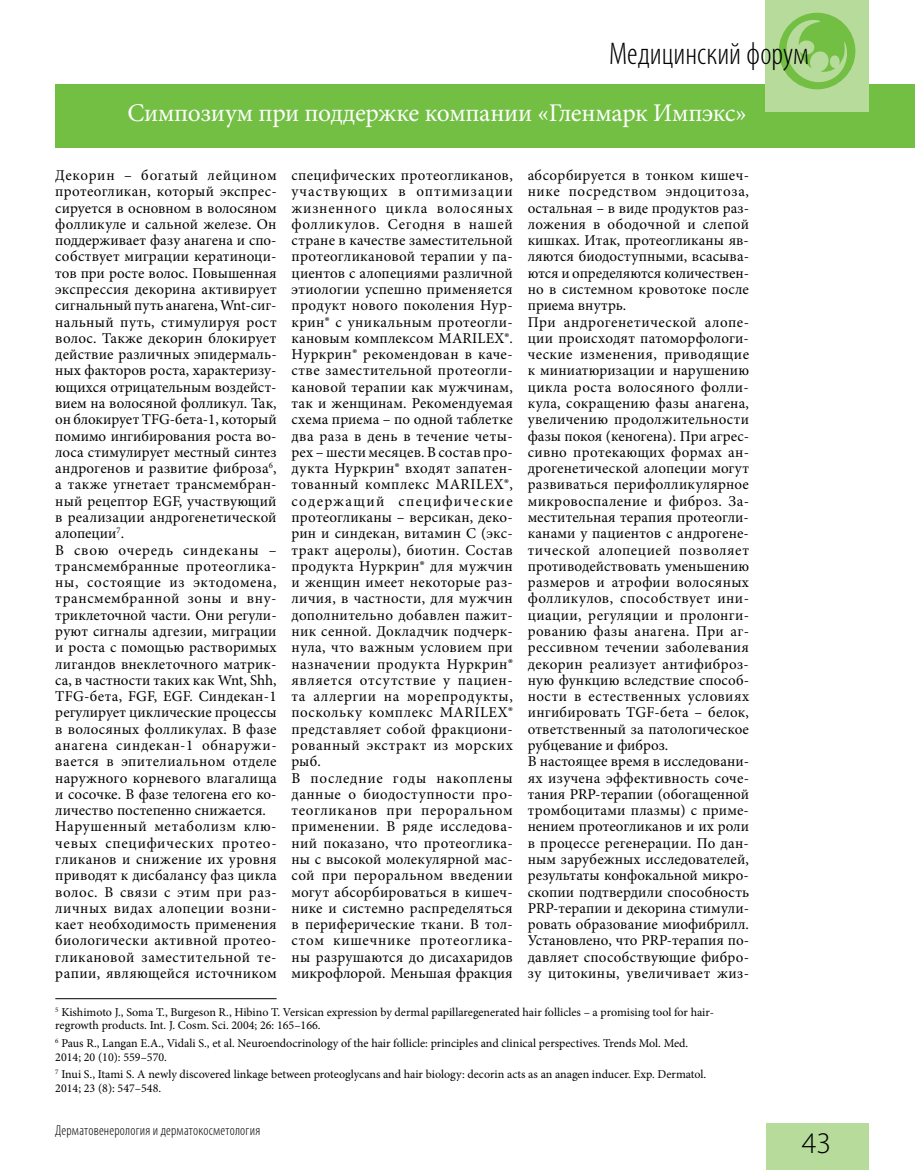
<style>
.page{position:relative;width:915px;height:1170px;background:#fff}
.page>*{position:absolute;margin:0;border:0;box-sizing:border-box;transform-origin:0 0}
.t1{font:300 condensed 31.5px "Myriad Pro";color:#000}
.t2{font:300 30px "Myriad Pro";color:#000}
.t3{font:25.5px "Minion Pro";letter-spacing:-.01em;color:#fff}
.t4{font:15px/16.2px "Minion Pro";letter-spacing:.02em;color:#000}
.t5{font:300 condensed 14.25px "Myriad Pro";letter-spacing:.015em;color:#000}
.t6{font:12px/13.5px "Minion Pro";color:#000}
</style>
<div class="page">
<div style="left:55px;top:84px;width:859px;height:63px;background:#72bf44"></div>
<div style="left:765px;top:1123px;width:102px;height:46px;background:#b7db9b"></div>
<div style="left:764px;top:0;width:103px;height:111px;background:#b7db9b"></div>
<div style="left:778px;top:13px;width:77px;height:76px;background:#72bf44;border-radius:50%"></div>
<svg style="left:784px;top:20px;width:63px;height:63px"></svg>
<hr style="left:55px;top:998px;width:221px;height:1px;background:#000">
<h1 class="t1" style="left:608px;top:35px;width:201px">Медицинский форум</h1>
<h3 class="t3" style="left:127px;top:95px;width:620px">Симпозиум при поддержке компании «Гленмарк Импэкс»</h3>
<p class="t4" style="left:55px;top:167px;width:223px">Декорин – богатый лейцином протеогликан, который экспрес&shy;сируется в основном в волосяном фолликуле и сальной железе. Он поддерживает фазу анагена и спо&shy;собствует миграции кератиноци&shy;тов при росте волос. Повышенная экспрессия декорина активирует сигнальный путь анагена, Wnt-сиг&shy;нальный путь, стимулируя рост волос. Также декорин блокирует действие различных эпидермаль&shy;ных факторов роста, характеризу&shy;ющихся отрицательным воздейст&shy;вием на волосяной фолликул. Так, он блокирует TFG-бета-1, который помимо ингибирования роста во&shy;лоса стимулирует местный синтез андрогенов и развитие фиброза<sup>6</sup>, а также угнетает трансмембран&shy;ный рецептор EGF, участвующий в реализации андрогенетической алопеции<sup>7</sup>.<br>В свою очередь синдеканы – трансмембранные протеоглика&shy;ны, состоящие из эктодомена, трансмембранной зоны и вну&shy;триклеточной части. Они регули&shy;руют сигналы адгезии, миграции и роста с помощью растворимых лигандов внеклеточного матрик&shy;са, в частности таких как Wnt, Shh,<br>TFG-бета, FGF, EGF. Синдекан-1 регулирует циклические процессы в волосяных фолликулах. В фазе анагена синдекан-1 обнаружи&shy;вается в эпителиальном отделе наружного корневого влагалища и сосочке. В фазе телогена его ко&shy;личество постепенно снижается.<br>Нарушенный метаболизм клю&shy;чевых специфических протео&shy;гликанов и снижение их уровня приводят к дисбалансу фаз цикла волос. В связи с этим при раз&shy;личных видах алопеции возни&shy;кает необходимость применения биологически активной протео&shy;гликановой заместительной те&shy;рапии, являющейся источником</p>
<p class="t4" style="left:291px;top:167px;width:223px">специфических протеогликанов, участвующих в оптимизации жизненного цикла волосяных фолликулов. Сегодня в нашей стране в качестве заместительной протеогликановой терапии у па&shy;циентов с алопециями различной этиологии успешно применяется продукт нового поколения Нур&shy;крин® с уникальным протеогли&shy;кановым комплексом MARILEX®.<br>Нуркрин® рекомендован в каче&shy;стве заместительной протеогли&shy;кановой терапии как мужчинам, так и женщинам. Рекомендуемая схема приема – по одной таблетке два раза в день в течение четы&shy;рех – шести месяцев. В состав про&shy;дукта Нуркрин® входят запатен&shy;тованный комплекс MARILEX®, содержащий специфические протеогликаны – версикан, деко&shy;рин и синдекан, витамин С (экс&shy;тракт ацеролы), биотин. Состав продукта Нуркрин® для мужчин и женщин имеет некоторые раз&shy;личия, в частности, для мужчин дополнительно добавлен пажит&shy;ник сенной. Докладчик подчерк&shy;нула, что важным условием при назначении продукта Нуркрин® является отсутствие у пациен&shy;та аллергии на морепродукты, поскольку комплекс MARILEX® представляет собой фракциони&shy;рованный экстракт из морских рыб.<br>В последние годы накоплены данные о биодоступности про&shy;теогликанов при пероральном применении. В ряде исследова&shy;ний показано, что протеоглика&shy;ны с высокой молекулярной мас&shy;сой при пероральном введении могут абсорбироваться в кишеч&shy;нике и системно распределяться в периферические ткани. В тол&shy;стом кишечнике протеоглика&shy;ны разрушаются до дисахаридов микрофлорой. Меньшая фракция</p>
<p class="t4" style="left:527px;top:167px;width:223px">абсорбируется в тонком кишеч&shy;нике посредством эндоцитоза, остальная – в виде продуктов раз&shy;ложения в ободочной и слепой кишках. Итак, протеогликаны яв&shy;ляются биодоступными, всасыва&shy;ются и определяются количествен&shy;но в системном кровотоке после приема внутрь.<br>При андрогенетической алопе&shy;ции происходят патоморфологи&shy;ческие изменения, приводящие к миниатюризации и нарушению цикла роста волосяного фолли&shy;кула, сокращению фазы анагена, увеличению продолжительности фазы покоя (кеногена). При агрес&shy;сивно протекающих формах ан&shy;дрогенетической алопеции могут развиваться перифолликулярное микровоспаление и фиброз. За&shy;местительная терапия протеогли&shy;канами у пациентов с андрогене&shy;тической алопецией позволяет противодействовать уменьшению размеров и атрофии волосяных фолликулов, способствует ини&shy;циации, регуляции и пролонги&shy;рованию фазы анагена. При аг&shy;рессивном течении заболевания декорин реализует антифиброз&shy;ную функцию вследствие способ&shy;ности в естественных условиях ингибировать TGF-бета – белок, ответственный за патологическое рубцевание и фиброз.<br>В настоящее время в исследовани&shy;ях изучена эффективность соче&shy;тания PRP-терапии (обогащенной тромбоцитами плазмы) с приме&shy;нением протеогликанов и их роли в процессе регенерации. По дан&shy;ным зарубежных исследователей, результаты конфокальной микро&shy;скопии подтвердили способность<br>PRP-терапии и декорина стимули&shy;ровать образование миофибрилл.<br>Установлено, что PRP-терапия по&shy;давляет способствующие фибро&shy;зу цитокины, увеличивает жиз-</p>
<p class="t6" style="left:55px;top:1005px;width:658px"><sup>5</sup> Kishimoto J., Soma T., Burgeson R., Hibino T. Versican expression by dermal papillaregenerated hair follicles – a promising tool for hair&shy;regrowth products. Int. J. Cosm. Sci. 2004; 26: 165–166.</p>
<p class="t6" style="left:55px;top:1036px;width:634px"><sup>6</sup> Paus R., Langan E.A., Vidali S., et al. Neuroendocrinology of the hair follicle: principles and clinical perspectives. Trends Mol. Med.<br>2014; 20 (10): 559–570.</p>
<p class="t6" style="left:55px;top:1067px;width:652px"><sup>7</sup> Inui S., Itami S. A newly discovered linkage between proteoglycans and hair biology: decorin acts as an anagen inducer. Exp. Dermatol.<br>2014; 23 (8): 547–548.</p>
<p class="t5" style="left:55px;top:1121px;width:206px">Дерматовенерология и дерматокосметология</p>
<h2 class="t2" style="left:801px;top:1126px;width:31px">43</h2>
</div>
